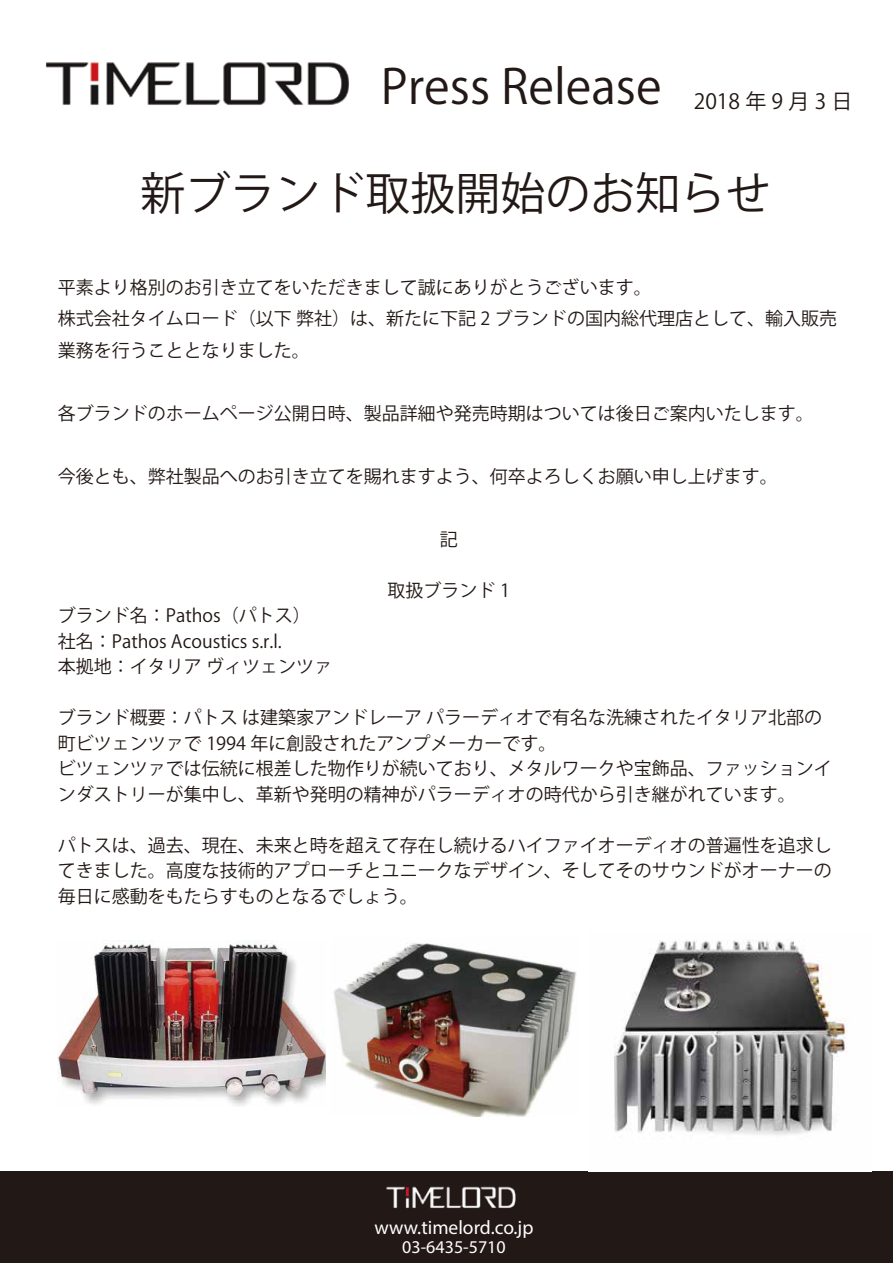
<style>
.page{position:relative;width:893px;height:1263px;background:#fff}
.page>*{position:absolute;margin:0;border:0;box-sizing:border-box;transform-origin:0 0}
.t1{font:47.4px "Koz Go Pr 6 N";color:#221815}
.t2{font:45px "Koz Go Pr 6 N";color:#221815}
.t3{font:21px "Koz Go Pr 6 N";letter-spacing:.25em;color:#221815}
.t4{font:19.5px "Myriad Pro";color:#fff}
.t5{font:18px/25.5px "Koz Go Pr 6 N";color:#221815}
.t6{font:18px "Myriad Pro";color:#fff}
</style>
<div class="page">
<div style="left:0;top:1171px;width:893px;height:92px;background:#221815"></div>
<img style="left:386px;top:1186px;width:130px;height:23px">
<img style="left:46px;top:62px;width:303px;height:43px">
<img style="left:58px;top:940px;width:268px;height:166px">
<img style="left:333px;top:943px;width:244px;height:173px">
<img style="left:614px;top:940px;width:234px;height:195px">
<h1 class="t1" style="left:381px;top:60px;width:282px">Press Release</h1>
<p class="t3" style="left:694px;top:89px;width:160px">2018年9月3日</p>
<h2 class="t2" style="left:140px;top:168px;width:631px">新ブランド取扱開始のお知らせ</h2>
<p class="t5" style="left:58px;top:272px;width:781px;line-height:31.5px">平素より格別のお引き立てをいただきまして誠にありがとうございます。<br>株式会社タイムロード（以下 弊社）は、新たに下記 2 ブランドの国内総代理店として、輸入販売業務を行うこととなりました。</p>
<p class="t5" style="left:58px;top:401px;width:757px">各ブランドのホームページ公開日時、製品詳細や発売時期はついては後日ご案内いたします。</p>
<p class="t5" style="left:58px;top:464px;width:721px">今後とも、弊社製品へのお引き立てを賜れますよう、何卒よろしくお願い申し上げます。</p>
<p class="t5" style="left:440px;top:527px;width:19px">記</p>
<p class="t5" style="left:388px;top:578px;width:124px">取扱ブランド 1</p>
<p class="t5" style="left:58px;top:603px;width:276px">ブランド名：Pathos（パトス）社名：Pathos Acoustics s.r.l.<br>本拠地：イタリア ヴィツェンツァ</p>
<p class="t5" style="left:58px;top:705px;width:775px">ブランド概要：パトス は建築家アンドレーア パラーディオで有名な洗練されたイタリア北部の町ビツェンツァで 1994 年に創設されたアンプメーカーです。<br>ビツェンツァでは伝統に根差した物作りが続いており、メタルワークや宝飾品、ファッションインダストリーが集中し、革新や発明の精神がパラーディオの時代から引き継がれています。</p>
<p class="t5" style="left:58px;top:833px;width:775px;text-align:justify">パトスは、過去、現在、未来と時を超えて存在し続けるハイファイオーディオの普遍性を追求してきました。高度な技術的アプローチとユニークなデザイン、そしてそのサウンドがオーナーの毎日に感動をもたらすものとなるでしょう。</p>
<p class="t4" style="left:375px;top:1215px;width:160px">www.timelord.co.jp</p>
<p class="t6" style="left:402px;top:1236px;width:105px">03-6435-5710</p>
</div>
